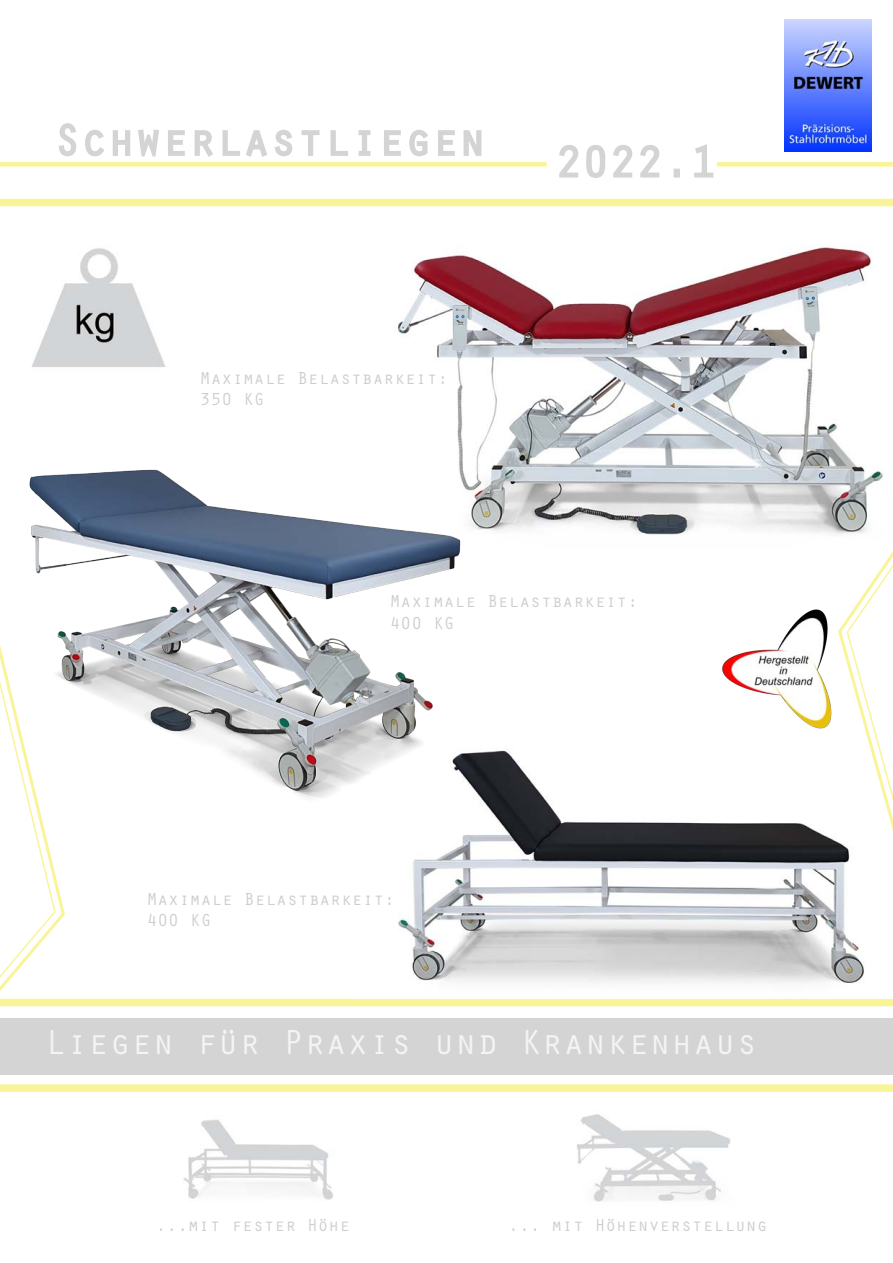
<style>
.page{position:relative;width:893px;height:1263px;background:#fff}
.page>*{position:absolute;margin:0;border:0;box-sizing:border-box;transform-origin:0 0}
.t1{font:45px "Orator Std";color:#d4d4d4}
.t2{font:36px "Orator Std";color:#f3f4f6}
.t3{font:18px/21.6px "Orator Std";color:#cdced0}
</style>
<div class="page">
<svg style="left:58px;top:123px;width:19px;height:34px"></svg>
<svg style="left:85px;top:130px;width:19px;height:27px"></svg>
<svg style="left:112px;top:130px;width:19px;height:26px"></svg>
<svg style="left:138px;top:129px;width:21px;height:28px"></svg>
<svg style="left:168px;top:130px;width:17px;height:26px"></svg>
<svg style="left:194px;top:130px;width:19px;height:27px"></svg>
<svg style="left:222px;top:130px;width:71px;height:27px"></svg>
<svg style="left:301px;top:130px;width:19px;height:26px"></svg>
<svg style="left:330px;top:130px;width:18px;height:26px"></svg>
<svg style="left:358px;top:130px;width:13px;height:26px"></svg>
<svg style="left:384px;top:130px;width:17px;height:26px"></svg>
<svg style="left:409px;top:130px;width:19px;height:27px"></svg>
<svg style="left:438px;top:130px;width:17px;height:26px"></svg>
<svg style="left:463px;top:130px;width:19px;height:26px"></svg>
<img style="left:784px;top:20px;width:87px;height:132px">
<img style="left:722px;top:609px;width:110px;height:118px">
<img style="left:183px;top:1119px;width:150px;height:81px">
<div style="left:0;top:1018px;width:893px;height:56px;background:#d4d4d4"></div>
<img style="left:577px;top:1114px;width:153px;height:88px">
<div style="left:0;top:1084px;width:893px;height:8px;background:#faf498"></div>
<div style="left:0;top:999px;width:893px;height:7px;background:#faf498"></div>
<svg style="left:559px;top:145px;width:20px;height:33px"></svg>
<svg style="left:586px;top:145px;width:74px;height:33px"></svg>
<div style="left:674px;top:169px;width:6px;height:9px;border:2px solid #d4d4d4"></div>
<svg style="left:694px;top:144px;width:20px;height:34px"></svg>
<img style="left:398px;top:727px;width:466px;height:256px">
<img style="left:32px;top:248px;width:134px;height:119px">
<div style="left:0;top:199px;width:893px;height:7px;background:#faf498"></div>
<img style="left:397px;top:247px;width:486px;height:288px">
<img style="left:29px;top:372px;width:501px;height:439px">
<div style="left:0;top:162px;width:547px;height:5px;background:#faf498"></div>
<div style="left:717px;top:162px;width:176px;height:5px;background:#faf498"></div>
<svg style="left:0;top:597px;width:68px;height:410px"></svg>
<svg style="left:835px;top:551px;width:58px;height:295px"></svg>
<p class="t1" style="left:54px;top:108px;width:433px">Schwerlastliegen</p>
<p class="t3" style="left:200px;top:366px;width:250px">Maximale Belastbarkeit:<br>350 KG</p>
<p class="t1" style="left:555px;top:129px;width:163px">2022.1</p>
<p class="t3" style="left:390px;top:590px;width:250px">Maximale Belastbarkeit:<br>400 KG</p>
<p class="t3" style="left:147px;top:887px;width:250px">Maximale Belastbarkeit:<br>400 KG</p>
<p class="t2" style="left:45px;top:1016px;width:714px">Liegen für Praxis und Krankenhaus</p>
<p class="t3" style="left:156px;top:1213px;width:196px">...mit fester Höhe</p>
<p class="t3" style="left:508px;top:1213px;width:261px">... mit Höhenverstellung</p>
</div>
